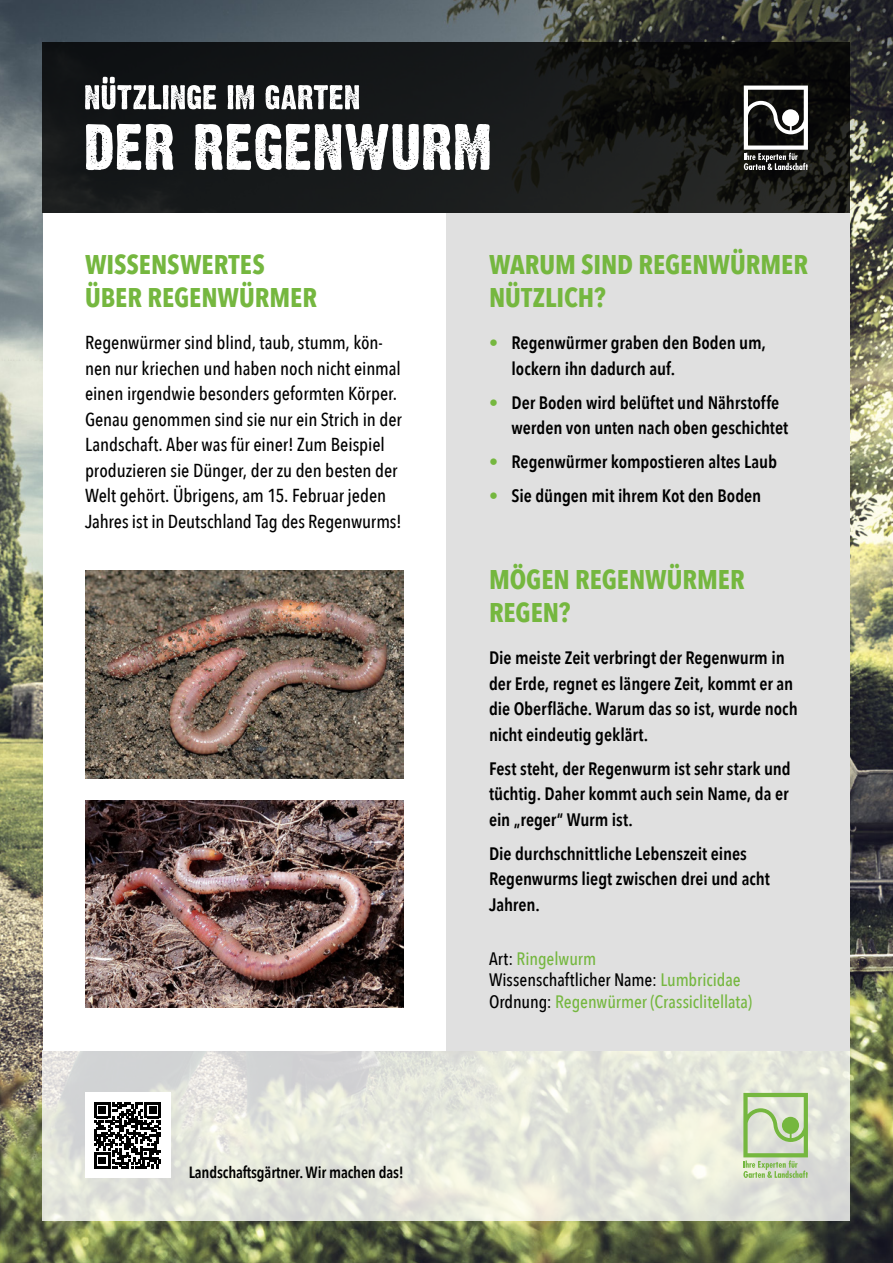
<style>
.page{position:relative;width:893px;height:1263px;background:#fff}
.page>*{position:absolute;margin:0;border:0;box-sizing:border-box;transform-origin:0 0}
.t1{font:700 27px/32.4px "Avenir Next Condensed";color:#75b73f}
.t2{font:500 18.75px/25.5px "Avenir Next Condensed";letter-spacing:-.005em;color:#000}
.t3{font:600 18px/25.5px "Avenir Next Condensed";letter-spacing:-.005em;color:#000}
.t4{font:500 18px/21.6px "Avenir Next Condensed";letter-spacing:-.005em;color:#75b73f}
.t5{font:600 16.2px "Avenir Next Condensed";letter-spacing:-.01em;color:#000}
.s1{color:#75b73f}
.s2{color:#000}
</style>
<div class="page">
<img style="left:0;top:0;width:893px;height:1263px">
<svg style="left:43px;top:1050px;width:807px;height:170px;background:#e3e4db"></svg>
<svg style="left:43px;top:43px;width:807px;height:170px;background:#151717"></svg>
<svg style="left:744px;top:86px;width:64px;height:84px"></svg>
<div style="left:43px;top:213px;width:403px;height:837px;background:#fff"></div>
<div style="left:446px;top:213px;width:404px;height:837px;background:#e0e0e0"></div>
<svg style="left:86px;top:124px;width:404px;height:46px"></svg>
<img style="left:85px;top:800px;width:319px;height:208px">
<img style="left:85px;top:571px;width:319px;height:208px">
<div style="left:85px;top:1093px;width:85px;height:85px;background:#fff"></div>
<svg style="left:94px;top:1102px;width:67px;height:67px"></svg>
<svg style="left:85px;top:77px;width:274px;height:32px"></svg>
<svg style="left:743px;top:1093px;width:65px;height:85px;background:#bad2a3"></svg>
<h1 class="t1" style="left:85px;top:248px;width:233px">WISSENSWERTES<br>ÜBER REGENWÜRMER</h1>
<p class="t2" style="left:85px;top:330px;width:318px">Regenwürmer sind blind, taub, stumm, kön&shy;nen nur kriechen und haben noch nicht einmal einen irgendwie besonders geformten Körper.<br>Genau genommen sind sie nur ein Strich in der Landschaft. Aber was für einer! Zum Beispiel produzieren sie Dünger, der zu den besten der Welt gehört. Übrigens, am 15. Februar jeden Jahres ist in Deutschland Tag des Regenwurms!</p>
<p class="t5" style="left:189px;top:1158px;width:217px">Landschaftsgärtner. Wir machen das!</p>
<h1 class="t1" style="left:489px;top:248px;width:320px">WARUM SIND REGENWÜRMER<br>NÜTZLICH?</h1>
<p class="t3" style="left:511px;top:330px;width:256px;text-indent:-22px"><span class="s1">•</span> Regenwürmer graben den Boden um, lockern ihn dadurch auf.</p>
<p class="t3" style="left:511px;top:389px;width:278px;text-indent:-22px"><span class="s1">•</span> Der Boden wird belüftet und Nährstoffe werden von unten nach oben geschichtet</p>
<p class="t3" style="left:489px;top:449px;width:289px"><span class="s1">•</span> Regenwürmer kompostieren altes Laub</p>
<p class="t3" style="left:489px;top:483px;width:274px"><span class="s1">•</span> Sie düngen mit ihrem Kot den Boden</p>
<h1 class="t1" style="left:489px;top:563px;width:257px">MÖGEN REGENWÜRMER<br>REGEN?</h1>
<p class="t3" style="left:489px;top:645px;width:310px">Die meiste Zeit verbringt der Regenwurm in der Erde, regnet es längere Zeit, kommt er an die Oberfläche. Warum das so ist, wurde noch nicht eindeutig geklärt.</p>
<p class="t3" style="left:489px;top:755px;width:303px">Fest steht, der Regenwurm ist sehr stark und tüchtig. Daher kommt auch sein Name, da er ein „reger“ Wurm ist.</p>
<p class="t3" style="left:489px;top:840px;width:282px">Die durchschnittliche Lebenszeit eines<br>Regenwurms liegt zwischen drei und acht<br>Jahren.</p>
<p class="t4" style="left:489px;top:947px;width:265px"><span class="s2">Art:</span> Ringelwurm<br><span class="s2">Wissenschaftlicher Name:</span> Lumbricidae<br><span class="s2">Ordnung:</span> Regenwürmer (Crassiclitellata)</p>
</div>
